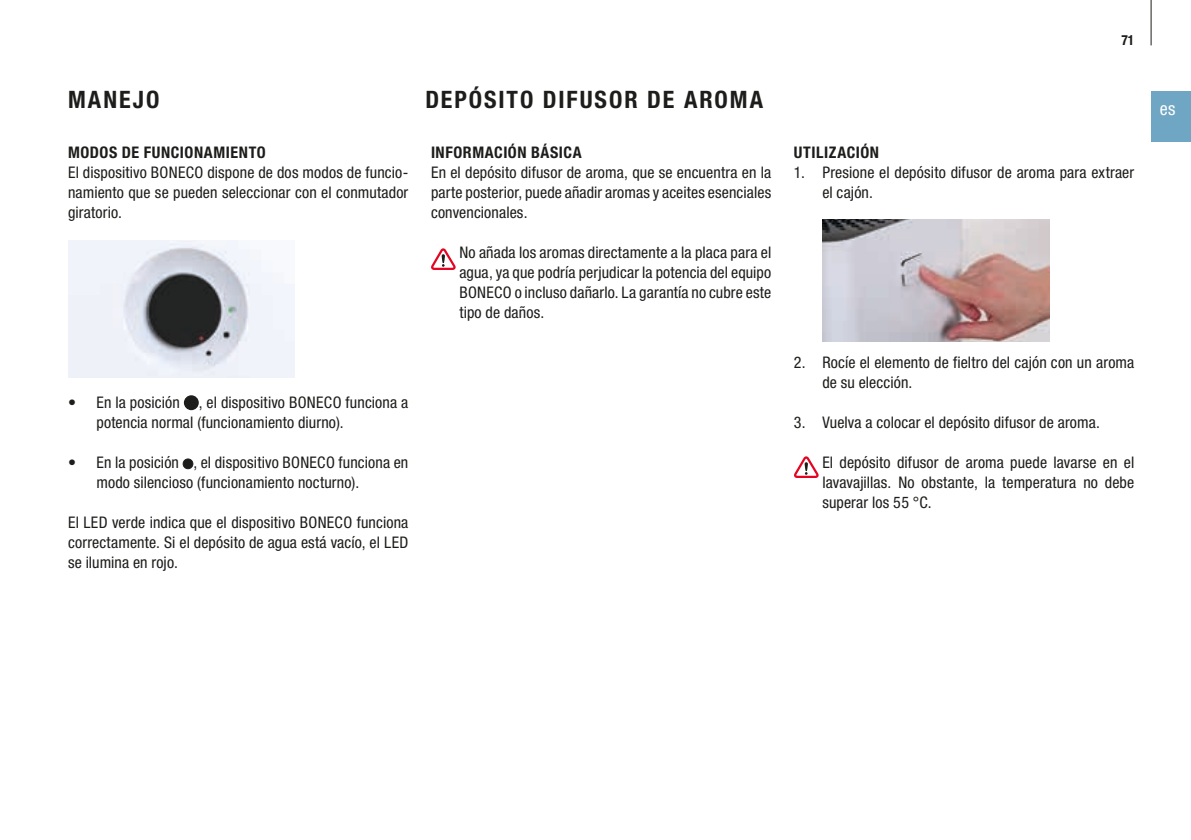
<style>
.page{position:relative;width:1191px;height:840px;background:#fff}
.page>*{position:absolute;margin:0;border:0;box-sizing:border-box;transform-origin:0 0}
.t1{font:700 condensed 24px "Helvetica Neue LTW1 G";letter-spacing:.08em;color:#1d1d1b}
.t2{font:condensed 18px "Helvetica Neue LTW1 G";color:#fff}
.t3{font:condensed 16px/20px "Helvetica Neue LTW1 G";letter-spacing:.01em;color:#1d1d1b;text-align:justify}
.t4{font:700 condensed 16px "Helvetica Neue LTW1 G";letter-spacing:.035em;color:#1d1d1b}
.t5{font:700 condensed 14px "Helvetica Neue LTW1 G";color:#1d1d1b;scale:.96 1}
</style>
<div class="page">
<div style="left:1151px;top:91px;width:40px;height:51px;background:#6fa6c4"></div>
<hr style="left:1150px;top:0;width:1px;height:45px;background:#1d1d1b">
<svg style="left:184px;top:395px;width:15px;height:15px"></svg>
<svg style="left:183px;top:458px;width:10px;height:11px"></svg>
<svg style="left:431px;top:248px;width:24px;height:22px"></svg>
<img style="left:68px;top:240px;width:227px;height:137px">
<svg style="left:794px;top:456px;width:24px;height:21px"></svg>
<img style="left:822px;top:219px;width:227px;height:122px">
<h1 class="t1" style="left:68px;top:85px;width:93px">MANEJO</h1>
<p class="t4" style="left:68px;top:142px;width:199px">MODOS DE FUNCIONAMIENTO</p>
<p class="t3" style="left:68px;top:162px;width:342px">El dispositivo BONECO dispone de dos modos de funcio&shy;namiento que se pueden seleccionar con el conmutador giratorio.</p>
<h1 class="t1" style="left:425px;top:85px;width:339px">DEPÓSITO DIFUSOR DE AROMA</h1>
<p class="t4" style="left:431px;top:142px;width:152px">INFORMACIÓN BÁSICA</p>
<p class="t3" style="left:431px;top:162px;width:342px">En el depósito difusor de aroma, que se encuentra en la parte posterior, puede añadir aromas y aceites esenciales convencionales.</p>
<p class="t3" style="left:459px;top:242px;width:313px">No añada los aromas directamente a la placa para el agua, ya que podría perjudicar la potencia del equipo BONECO o incluso dañarlo. La garantía no cubre este tipo de daños.</p>
<p class="t3" style="left:96px;top:392px;width:313px;text-indent:-28px">• En la posición , el dispositivo BONECO funciona a potencia normal (funcionamiento diurno).</p>
<p class="t3" style="left:96px;top:452px;width:313px;text-indent:-28px">• En la posición , el dispositivo BONECO funciona en modo silencioso (funcionamiento nocturno).</p>
<p class="t3" style="left:68px;top:512px;width:342px">El LED verde indica que el dispositivo BONECO funciona correctamente. Si el depósito de agua está vacío, el LED se ilumina en rojo.</p>
<p class="t5" style="left:1121px;top:32px;width:15px">71</p>
<p class="t4" style="left:794px;top:142px;width:87px">UTILIZACIÓN</p>
<p class="t3" style="left:822px;top:162px;width:313px;text-indent:-28px">1. Presione el depósito difusor de aroma para extraer el cajón.</p>
<p class="t3" style="left:822px;top:352px;width:313px;text-indent:-28px">2. Rocíe el elemento de fieltro del cajón con un aroma de su elección.</p>
<p class="t3" style="left:794px;top:412px;width:307px">3. Vuelva a colocar el depósito difusor de aroma.</p>
<p class="t3" style="left:822px;top:452px;width:313px">El depósito difusor de aroma puede lavarse en el lavavajillas. No obstante, la temperatura no debe superar los 55 °C.</p>
<p class="t2" style="left:1159px;top:98px;width:17px">es</p>
</div>
